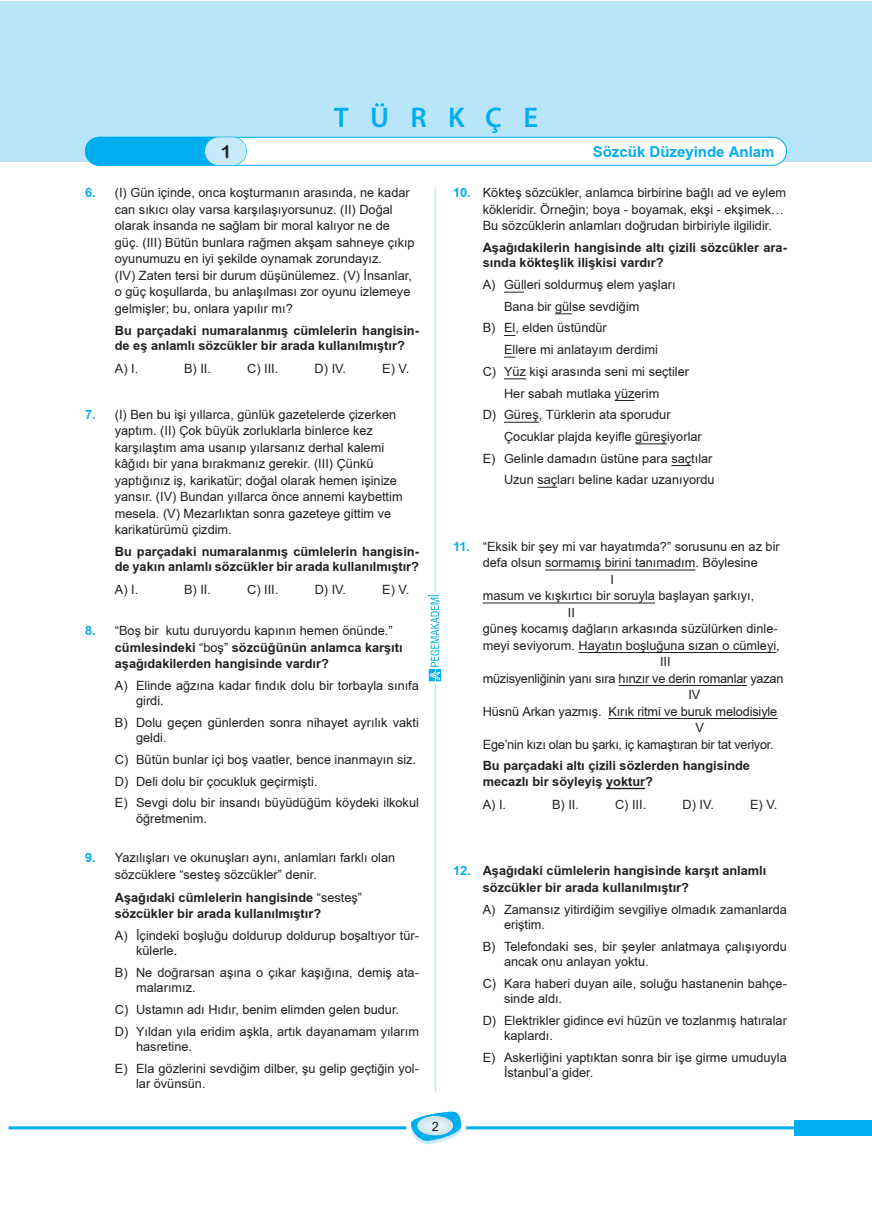
<style>
.page{position:relative;width:872px;height:1212px;background:#fff}
.page>*{position:absolute;margin:0;border:0;box-sizing:border-box;transform-origin:0 0}
.t1{font:600 28.5px "Myriad Pro";letter-spacing:.75em;color:#00aeef}
.t2{font:18px "Arial Rounded MT Bold";color:#231f20}
.t3{font:700 15px "TR Arial";color:#00aeef}
.sıklar{font:12.75px/16.5px "TR Arial";color:#231f20}
.soru_koku{font:700 12.75px/15.3px "TR Arial";color:#231f20}
.soru_koku_bold{font:700 12.75px/16.5px "TR Arial";color:#231f20}
.sıklar-2{font:12.75px "TR Arial";letter-spacing:-.02em;color:#231f20}
._5_li_secenek{font:12.75px "TR Arial";color:#231f20}
.s1{font-weight:700;color:#00aeef}
.s2{color:#00aeef}
.s3{font-weight:400}
</style>
<div class="page">
<div style="left:850px;top:1px;width:22px;height:161px;background:#b9e5fa"></div>
<div style="left:0;top:1px;width:850px;height:161px;background:#b9e5fa"></div>
<hr style="left:435px;top:188px;width:1px;height:904px;background:#00aeef">
<svg style="left:428px;top:592px;width:14px;height:92px"></svg>
<svg style="left:428px;top:595px;width:13px;height:86px"></svg>
<div style="left:85px;top:137px;width:701px;height:28px;background:#fff;border-radius:14px"></div>
<div style="left:85px;top:137px;width:702px;height:29px;border:1px solid #00aeef;border-radius:14px"></div>
<div style="left:85px;top:137px;width:161px;height:28px;background:#00aeef;border-radius:14px"></div>
<div style="left:85px;top:137px;width:162px;height:29px;border:1px solid #00aeef;border-radius:14px"></div>
<div style="left:205px;top:137px;width:41px;height:28px;background:#c6eafa;border-radius:14px"></div>
<hr style="left:9px;top:1126px;width:397px;height:3px;background:#00aeef">
<hr style="left:466px;top:1126px;width:329px;height:3px;background:#00aeef">
<svg style="left:414px;top:1136px;width:41px;height:8px"></svg>
<div style="left:408px;top:1106px;width:54px;height:30px;background:#231f20;opacity:.35"></div>
<div style="left:794px;top:1120px;width:56px;height:16px;background:#00aeef"></div>
<div style="left:850px;top:1120px;width:22px;height:16px;background:#00aeef"></div>
<svg style="left:504px;top:292px;width:20px;height:1px"></svg>
<svg style="left:555px;top:313px;width:17px;height:1px"></svg>
<svg style="left:504px;top:378px;width:22px;height:1px"></svg>
<svg style="left:614px;top:400px;width:20px;height:1px"></svg>
<hr style="left:504px;top:422px;width:35px;height:1px;background:#231f20">
<hr style="left:635px;top:443px;width:32px;height:1px;background:#231f20">
<svg style="left:671px;top:465px;width:20px;height:1px"></svg>
<svg style="left:537px;top:487px;width:20px;height:1px"></svg>
<hr style="left:545px;top:569px;width:150px;height:1px;background:#231f20">
<hr style="left:483px;top:602px;width:172px;height:1px;background:#231f20">
<hr style="left:578px;top:652px;width:198px;height:1px;background:#231f20">
<hr style="left:618px;top:685px;width:129px;height:1px;background:#231f20">
<hr style="left:608px;top:718px;width:169px;height:1px;background:#231f20">
<hr style="left:606px;top:788px;width:39px;height:1px;background:#231f20">
<h1 class="t1" style="left:334px;top:99px;width:206px">TÜRKÇE</h1>
<h2 class="t2" style="left:221px;top:141px;width:12px">1</h2>
<p class="t3" style="left:593px;top:141px;width:183px">Sözcük Düzeyinde Anlam</p>
<p class="sıklar" style="left:115px;top:185px;width:301px;text-indent:-30px"><span class="s1">6.</span> (I) Gün içinde, onca koşturmanın arasında, ne kadar can sıkıcı olay varsa karşılaşıyorsunuz. (II) Doğal olarak insanda ne sağlam bir moral kalıyor ne de güç. (III) Bütün bunlara rağmen akşam sahneye çıkıp oyunumuzu en iyi şekilde oynamak zorundayız.<br>(IV) Zaten tersi bir durum düşünülemez. (V) İnsanlar, o güç koşullarda, bu anlaşılması zor oyunu izlemeye gelmişler; bu, onlara yapılır mı?</p>
<p class="soru_koku" style="left:115px;top:323px;width:306px">Bu parçadaki numaralanmış cümlelerin hangisin&shy;de eş anlamlı sözcükler bir arada kullanılmıştır?</p>
<p class="_5_li_secenek" style="left:115px;top:360px;width:25px">A) I.</p>
<p class="_5_li_secenek" style="left:184px;top:360px;width:28px">B) II.</p>
<p class="_5_li_secenek" style="left:247px;top:360px;width:33px">C) III.</p>
<p class="_5_li_secenek" style="left:315px;top:360px;width:33px">D) IV.</p>
<p class="_5_li_secenek" style="left:382px;top:360px;width:29px">E) V.</p>
<p class="sıklar" style="left:115px;top:406px;width:289px;text-indent:-30px"><span class="s1">7.</span> (I) Ben bu işi yıllarca, günlük gazetelerde çizerken yaptım. (II) Çok büyük zorluklarla binlerce kez karşılaştım ama usanıp yılarsanız derhal kalemi kâğıdı bir yana bırakmanız gerekir. (III) Çünkü yaptığınız iş, karikatür; doğal olarak hemen işinize yansır. (IV) Bundan yıllarca önce annemi kaybettim mesela. (V) Mezarlıktan sonra gazeteye gittim ve karikatürümü çizdim.</p>
<p class="soru_koku" style="left:115px;top:544px;width:306px">Bu parçadaki numaralanmış cümlelerin hangisin&shy;de yakın anlamlı sözcükler bir arada kullanılmıştır?</p>
<p class="_5_li_secenek" style="left:115px;top:581px;width:25px">A) I.</p>
<p class="_5_li_secenek" style="left:184px;top:581px;width:28px">B) II.</p>
<p class="_5_li_secenek" style="left:247px;top:581px;width:33px">C) III.</p>
<p class="_5_li_secenek" style="left:315px;top:581px;width:33px">D) IV.</p>
<p class="_5_li_secenek" style="left:382px;top:581px;width:29px">E) V.</p>
<p class="soru_koku" style="left:115px;top:623px;width:289px;line-height:16.5px;text-indent:-30px"><span class="s2">8.</span> <span class="s3">“Boş bir kutu duruyordu kapının hemen önünde.” </span>cümlesindeki <span class="s3">“boş”</span> sözcüğünün anlamca karşıtı aşağıdakilerden hangisinde vardır?</p>
<p class="sıklar" style="left:136px;top:678px;width:284px;line-height:15.3px;text-indent:-21px">A) Elinde ağzına kadar fındık dolu bir torbayla sınıfa girdi.</p>
<p class="sıklar" style="left:136px;top:715px;width:284px;line-height:15.3px;text-indent:-21px">B) Dolu geçen günlerden sonra nihayet ayrılık vakti geldi.</p>
<p class="sıklar" style="left:115px;top:751px;width:303px">C) Bütün bunlar içi boş vaatler, bence inanmayın siz.</p>
<p class="sıklar" style="left:115px;top:773px;width:204px">D) Deli dolu bir çocukluk geçirmişti.</p>
<p class="sıklar" style="left:136px;top:795px;width:284px;line-height:15.3px;text-indent:-21px">E) Sevgi dolu bir insandı büyüdüğüm köydeki ilkokul öğretmenim.</p>
<p class="sıklar" style="left:115px;top:849px;width:282px;text-indent:-30px"><span class="s1">9.</span> Yazılışları ve okunuşları aynı, anlamları farklı olan sözcüklere “sesteş sözcükler” denir.</p>
<p class="soru_koku_bold" style="left:115px;top:889px;width:249px">Aşağıdaki cümlelerin hangisinde <span class="s3">“sesteş” </span>sözcükler bir arada kullanılmıştır?</p>
<p class="sıklar" style="left:136px;top:928px;width:284px;line-height:15.3px;text-indent:-21px">A) İçindeki boşluğu doldurup doldurup boşaltıyor tür&shy;külerle.</p>
<p class="sıklar" style="left:136px;top:965px;width:284px;line-height:15.3px;text-indent:-21px">B) Ne doğrarsan aşına o çıkar kaşığına, demiş ata&shy;malarımız.</p>
<p class="sıklar" style="left:115px;top:1001px;width:286px">C) Ustamın adı Hıdır, benim elimden gelen budur.</p>
<p class="sıklar" style="left:136px;top:1023px;width:284px;line-height:15.3px;text-indent:-21px">D) Yıldan yıla eridim aşkla, artık dayanamam yılarım hasretine.</p>
<p class="sıklar" style="left:136px;top:1060px;width:284px;line-height:15.3px;text-indent:-21px">E) Ela gözlerini sevdiğim dilber, şu gelip geçtiğin yol&shy;lar övünsün.</p>
<p class="sıklar" style="left:432px;top:1118px;width:9px">2</p>
<p class="sıklar" style="left:483px;top:185px;width:305px;text-indent:-30px"><span class="s1">10.</span> Kökteş sözcükler, anlamca birbirine bağlı ad ve eylem kökleridir. Örneğin; boya - boyamak, ekşi - ekşimek…<br>Bu sözcüklerin anlamları doğrudan birbiriyle ilgilidir.</p>
<p class="soru_koku" style="left:483px;top:240px;width:306px">Aşağıdakilerin hangisinde altı çizili sözcükler ara&shy;sında kökteşlik ilişkisi vardır?</p>
<p class="sıklar" style="left:483px;top:276px;width:194px">A) Gülleri soldurmuş elem yaşları</p>
<p class="sıklar" style="left:504px;top:298px;width:137px">Bana bir gülse sevdiğim</p>
<p class="sıklar" style="left:483px;top:320px;width:126px">B) El, elden üstündür</p>
<p class="sıklar" style="left:504px;top:341px;width:155px">Ellere mi anlatayım derdimi</p>
<p class="sıklar" style="left:483px;top:363px;width:208px">C) Yüz kişi arasında seni mi seçtiler</p>
<p class="sıklar" style="left:504px;top:385px;width:157px">Her sabah mutlaka yüzerim</p>
<p class="sıklar" style="left:483px;top:406px;width:189px">D) Güreş, Türklerin ata sporudur</p>
<p class="sıklar" style="left:504px;top:428px;width:199px">Çocuklar plajda keyifle güreşiyorlar</p>
<p class="sıklar" style="left:483px;top:450px;width:231px">E) Gelinle damadın üstüne para saçtılar</p>
<p class="sıklar" style="left:504px;top:471px;width:212px">Uzun saçları beline kadar uzanıyordu</p>
<p class="sıklar" style="left:453px;top:538px;width:328px"><span class="s1">11.</span> “Eksik bir şey mi var hayatımda?” sorusunu en az bir</p>
<p class="sıklar" style="left:483px;top:554px;width:276px">defa olsun sormamış birini tanımadım. Böylesine</p>
<p class="sıklar" style="left:610px;top:571px;width:5px">I</p>
<p class="sıklar" style="left:483px;top:587px;width:273px">masum ve kışkırtıcı bir soruyla başlayan şarkıyı,</p>
<p class="sıklar" style="left:568px;top:604px;width:9px">II</p>
<p class="sıklar" style="left:483px;top:620px;width:296px">güneş kocamış dağların arkasında süzülürken dinle-</p>
<p class="sıklar" style="left:483px;top:637px;width:298px">meyi seviyorum. Hayatın boşluğuna sızan o cümleyi,</p>
<p class="sıklar" style="left:660px;top:653px;width:12px">III</p>
<p class="sıklar-2" style="left:483px;top:669px;width:302px">müzisyenliğinin yanı sıra hınzır ve derin romanlar yazan</p>
<p class="sıklar" style="left:688px;top:686px;width:14px">IV</p>
<p class="sıklar" style="left:483px;top:703px;width:296px">Hüsnü Arkan yazmış. Kırık ritmi ve buruk melodisiyle</p>
<p class="sıklar" style="left:695px;top:719px;width:10px">V</p>
<p class="sıklar-2" style="left:483px;top:735px;width:292px">Ege’nin kızı olan bu şarkı, iç kamaştıran bir tat veriyor.</p>
<p class="soru_koku_bold" style="left:483px;top:758px;width:269px;line-height:15.3px">Bu parçadaki altı çizili sözlerden hangisinde mecazlı bir söyleyiş yoktur?</p>
<p class="_5_li_secenek" style="left:483px;top:796px;width:25px">A) I.</p>
<p class="_5_li_secenek" style="left:552px;top:796px;width:28px">B) II.</p>
<p class="_5_li_secenek" style="left:615px;top:796px;width:33px">C) III.</p>
<p class="_5_li_secenek" style="left:682px;top:796px;width:33px">D) IV.</p>
<p class="_5_li_secenek" style="left:750px;top:796px;width:29px">E) V.</p>
<p class="soru_koku" style="left:483px;top:863px;width:285px;line-height:16.5px;text-indent:-30px"><span class="s2">12.</span> Aşağıdaki cümlelerin hangisinde karşıt anlamlı sözcükler bir arada kullanılmıştır?</p>
<p class="sıklar" style="left:504px;top:901px;width:284px;line-height:15.3px;text-indent:-21px">A) Zamansız yitirdiğim sevgiliye olmadık zamanlarda eriştim.</p>
<p class="sıklar" style="left:504px;top:938px;width:284px;line-height:15.3px;text-indent:-21px">B) Telefondaki ses, bir şeyler anlatmaya çalışıyordu ancak onu anlayan yoktu.</p>
<p class="sıklar" style="left:504px;top:975px;width:284px;line-height:15.3px;text-indent:-21px">C) Kara haberi duyan aile, soluğu hastanenin bahçe&shy;sinde aldı.</p>
<p class="sıklar" style="left:504px;top:1012px;width:284px;line-height:15.3px;text-indent:-21px">D) Elektrikler gidince evi hüzün ve tozlanmış hatıralar kaplardı.</p>
<p class="sıklar" style="left:504px;top:1049px;width:284px;line-height:15.3px;text-indent:-21px">E) Askerliğini yaptıktan sonra bir işe girme umuduyla<br>İstanbul’a gider.</p>
</div>
